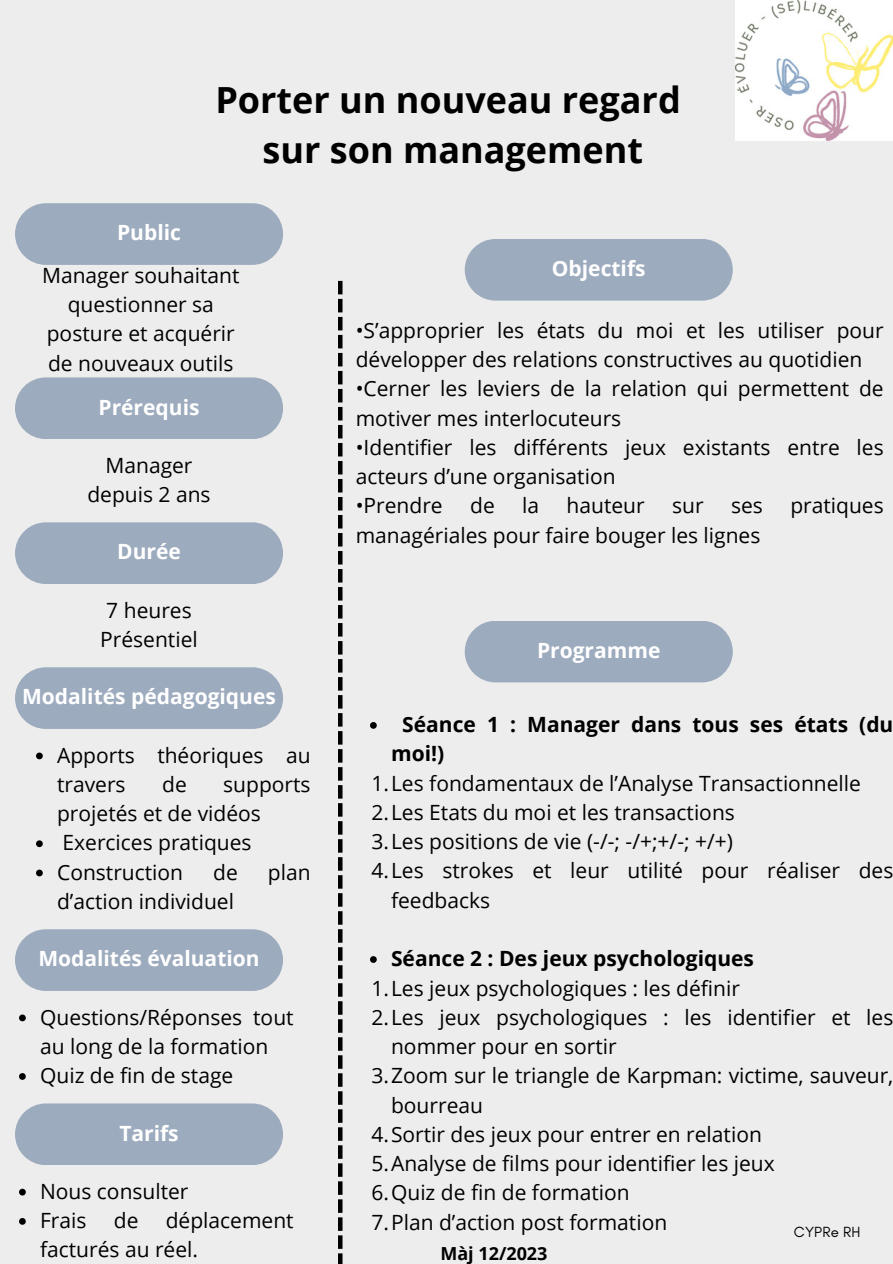
<style>
.page{position:relative;width:893px;height:1264px;background:#fff}
.page>*{position:absolute;margin:0;border:0;box-sizing:border-box;transform-origin:0 0}
.t1{font:700 36px/49.5px "Open Sans";color:#000;text-align:center}
.t2{font:21px/29.2px "Open Sans";color:#000}
.t3{font:700 21px "Open Sans";color:#fff}
.t4{font:700 21px/29.2px "Open Sans";color:#000}
.t5{font:700 18px "Open Sans";color:#000}
.t6{font:15px "Glacial Indifference";letter-spacing:.01em;color:#000}
</style>
<div class="page">
<div style="left:0;top:0;width:892px;height:1263px;background:#ededed"></div>
<div style="left:15px;top:203px;width:268px;height:62px;background:#9dabbe;border-radius:31px"></div>
<div style="left:15px;top:377px;width:268px;height:62px;background:#9dabbe;border-radius:31px"></div>
<div style="left:15px;top:522px;width:268px;height:62px;background:#9dabbe;border-radius:31px"></div>
<div style="left:464px;top:239px;width:268px;height:61px;background:#9dabbe;border-radius:31px"></div>
<div style="left:15px;top:667px;width:268px;height:62px;background:#9dabbe;border-radius:31px"></div>
<div style="left:15px;top:929px;width:268px;height:61px;background:#9dabbe;border-radius:31px"></div>
<svg style="left:338px;top:281px;width:4px;height:982px"></svg>
<div style="left:464px;top:620px;width:268px;height:62px;background:#9dabbe;border-radius:31px"></div>
<svg style="left:36px;top:752px;width:7px;height:7px"></svg>
<svg style="left:36px;top:840px;width:7px;height:7px"></svg>
<svg style="left:36px;top:869px;width:7px;height:7px"></svg>
<svg style="left:19px;top:1014px;width:7px;height:7px"></svg>
<svg style="left:19px;top:1073px;width:7px;height:6px"></svg>
<div style="left:15px;top:1103px;width:268px;height:62px;background:#9dabbe;border-radius:31px"></div>
<svg style="left:19px;top:1188px;width:7px;height:7px"></svg>
<svg style="left:19px;top:1218px;width:7px;height:6px"></svg>
<svg style="left:370px;top:722px;width:7px;height:6px"></svg>
<svg style="left:370px;top:956px;width:7px;height:6px"></svg>
<img style="left:735px;top:1px;width:157px;height:139px">
<p class="t3" style="left:117px;top:218px;width:65px">Public</p>
<h1 class="t1" style="left:215px;top:75px;width:467px">Porter un nouveau regard sur son management</h1>
<p class="t2" style="left:42px;top:260px;width:199px;text-align:center">Manager souhaitant questionner sa posture et acquérir de nouveaux outils</p>
<p class="t3" style="left:98px;top:392px;width:102px">Prérequis</p>
<p class="t2" style="left:87px;top:450px;width:125px;text-align:center">Manager depuis 2 ans</p>
<p class="t3" style="left:117px;top:537px;width:65px">Durée</p>
<p class="t2" style="left:100px;top:595px;width:99px">7 heures<br>Présentiel</p>
<p class="t3" style="left:22px;top:682px;width:255px">Modalités pédagogiques</p>
<p class="t2" style="left:57px;top:740px;width:255px">Apports théoriques au travers</p>
<p class="t2" style="left:162px;top:769px;width:26px">de</p>
<p class="t2" style="left:57px;top:769px;width:255px;text-indent:166px">supports projetés et de vidéos<br>Exercices pratiques<br>Construction</p>
<p class="t2" style="left:213px;top:857px;width:26px">de</p>
<p class="t2" style="left:268px;top:857px;width:44px">plan</p>
<p class="t2" style="left:57px;top:886px;width:178px">d’action individuel</p>
<p class="t3" style="left:38px;top:944px;width:223px">Modalités évaluation</p>
<p class="t2" style="left:40px;top:1001px;width:255px">Questions/Réponses tout au long de la formation<br>Quiz de fin de stage</p>
<p class="t3" style="left:119px;top:1118px;width:61px">Tarifs</p>
<p class="t2" style="left:40px;top:1176px;width:150px">Nous consulter<br>Frais</p>
<p class="t2" style="left:40px;top:1205px;width:255px;text-indent:126px">déplacement facturés au réel.</p>
<p class="t2" style="left:114px;top:1205px;width:26px">de</p>
<p class="t3" style="left:552px;top:254px;width:95px">Objectifs</p>
<p class="t2" style="left:355px;top:315px;width:529px">•S’approprier les états du moi et les utiliser pour développer des relations constructives au quotidien</p>
<p class="t2" style="left:355px;top:373px;width:529px">•Cerner les leviers de la relation qui permettent de motiver mes interlocuteurs</p>
<p class="t2" style="left:355px;top:432px;width:529px">•Identifier les différents jeux existants entre les acteurs d’une organisation</p>
<p class="t2" style="left:355px;top:490px;width:88px">•Prendre</p>
<p class="t2" style="left:470px;top:490px;width:26px">de</p>
<p class="t2" style="left:522px;top:490px;width:18px">la</p>
<p class="t2" style="left:566px;top:490px;width:80px">hauteur</p>
<p class="t2" style="left:672px;top:490px;width:33px">sur</p>
<p class="t2" style="left:731px;top:490px;width:33px">ses</p>
<p class="t2" style="left:790px;top:490px;width:95px">pratiques</p>
<p class="t2" style="left:355px;top:520px;width:406px">managériales pour faire bouger les lignes</p>
<p class="t3" style="left:537px;top:635px;width:125px">Programme</p>
<p class="t4" style="left:391px;top:709px;width:504px;text-indent:11px">Séance 1 : Manager dans tous ses états (du moi!)</p>
<p class="t2" style="left:371px;top:768px;width:491px">1.Les fondamentaux de l’Analyse Transactionnelle</p>
<p class="t2" style="left:371px;top:797px;width:365px">2.Les Etats du moi et les transactions</p>
<p class="t2" style="left:371px;top:826px;width:363px">3.Les positions de vie (-/-; -/+;+/-; +/+)</p>
<p class="t2" style="left:371px;top:855px;width:523px">4.Les strokes et leur utilité pour réaliser des</p>
<p class="t2" style="left:391px;top:885px;width:101px">feedbacks</p>
<p class="t4" style="left:391px;top:943px;width:364px">Séance 2 : Des jeux psychologiques</p>
<p class="t2" style="left:371px;top:972px;width:370px">1.Les jeux psychologiques : les définir</p>
<p class="t2" style="left:371px;top:1002px;width:523px">2.Les jeux psychologiques : les identifier et les</p>
<p class="t2" style="left:391px;top:1031px;width:227px">nommer pour en sortir</p>
<p class="t2" style="left:371px;top:1060px;width:523px">3.Zoom sur le triangle de Karpman: victime, sauveur,</p>
<p class="t2" style="left:391px;top:1089px;width:93px">bourreau</p>
<p class="t2" style="left:371px;top:1119px;width:392px">4.Sortir des jeux pour entrer en relation</p>
<p class="t2" style="left:371px;top:1148px;width:405px">5.Analyse de films pour identifier les jeux</p>
<p class="t2" style="left:371px;top:1177px;width:260px">6.Quiz de fin de formation</p>
<p class="t2" style="left:371px;top:1206px;width:297px">7.Plan d’action post formation</p>
<p class="t5" style="left:440px;top:1240px;width:108px">Màj 12/2023</p>
<p class="t6" style="left:793px;top:1222px;width:68px">CYPRe RH</p>
</div>
